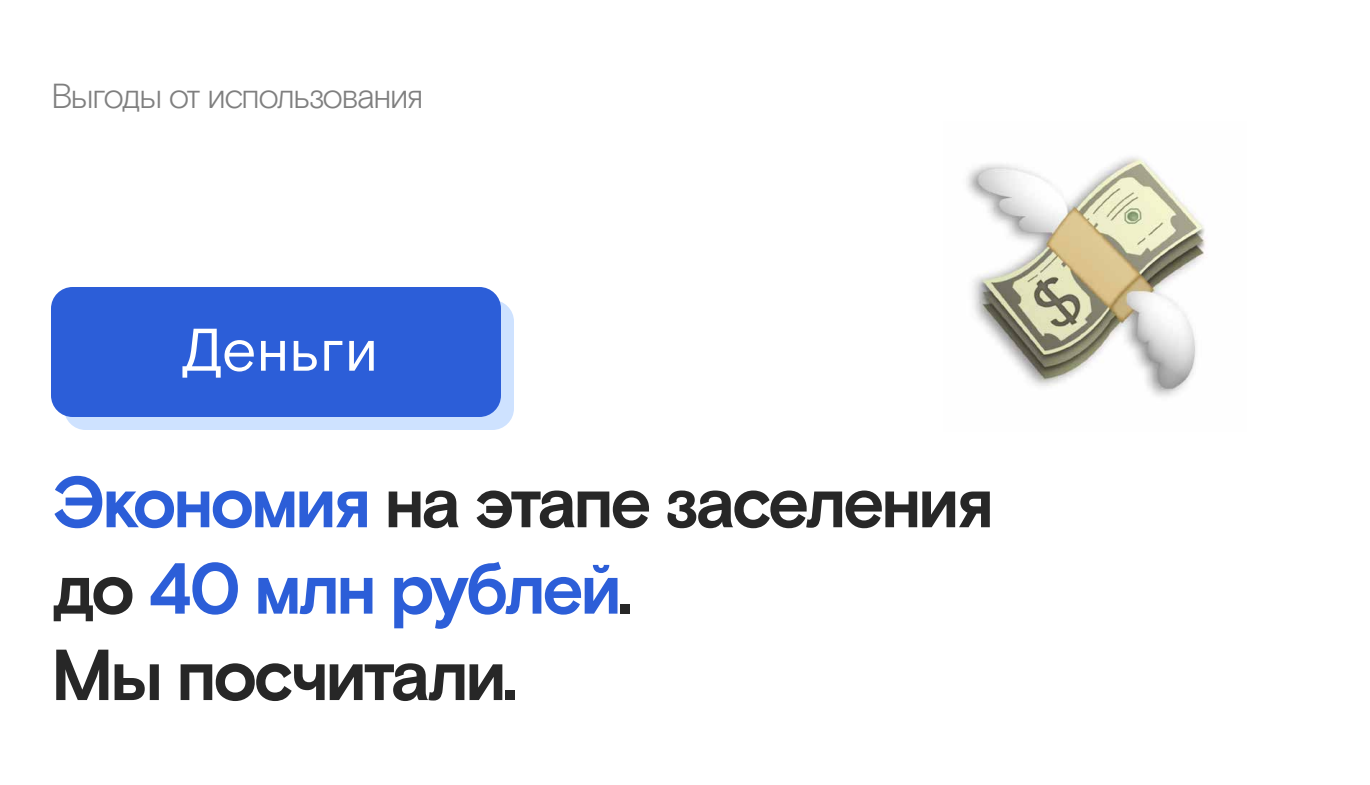
<style>
.page{position:relative;width:1370px;height:785px;background:#fff}
.page>*{position:absolute;margin:0;border:0;box-sizing:border-box;transform-origin:0 0}
.t1{font:700 72px/86.4px "Basis Grotesque Pro";letter-spacing:-.055em;color:#272727}
.t2{font:60px "Basis Grotesque Pro";color:#fff}
.t3{font:300 34.7px "Basis Grotesque Pro";letter-spacing:-.06em;color:#7f7f7f}
.s1{color:#2c5ed8}
</style>
<div class="page">
<img style="left:966px;top:156px;width:240px;height:241px">
<div style="left:64px;top:300px;width:450px;height:130px;background:#cee2ff;border-radius:22px"></div>
<div style="left:51px;top:287px;width:450px;height:130px;background:#2c5ed8;border-radius:22px"></div>
<p class="t3" style="left:51px;top:76px;width:374px">Выгоды от использования</p>
<p class="t2" style="left:181px;top:315px;width:198px">Деньги</p>
<p class="t1" style="left:51px;top:462px;width:945px"><span class="s1">Экономия</span> на этапе заселения до <span class="s1">40 млн рублей</span>.<br>Мы посчитали.</p>
</div>
